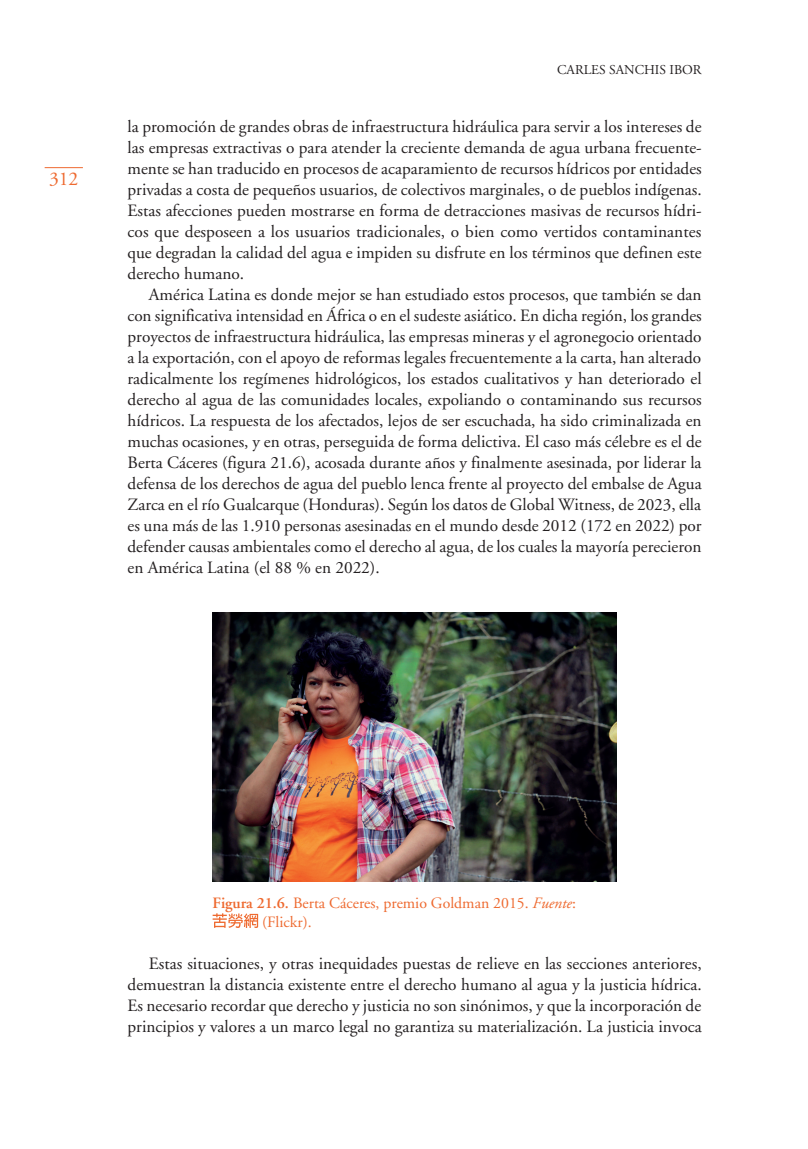
<style>
.page{position:relative;width:808px;height:1149px;background:#fff}
.page>*{position:absolute;margin:0;border:0;box-sizing:border-box;transform-origin:0 0}
.t1{font:19.5px "Adobe Garamond";color:#ee6a30}
.parrafo{font:17.25px/21px "Adobe Garamond";color:#231f20;text-align:justify}
.figura{font:15.75px/18.5px "Adobe Garamond";color:#ee6a30}
.t2{font:13.5px "Adobe Garamond";color:#231f20}
.s1{font-weight:600}
.s2{font-style:italic}
</style>
<div class="page">
<hr style="left:45px;top:167px;width:38px;height:1px;background:#ee6a30">
<img style="left:213px;top:612px;width:404px;height:269px">
<svg style="left:213px;top:913px;width:45px;height:14px"></svg>
<p class="t1" style="left:49px;top:168px;width:31px">312</p>
<p class="t2" style="left:557px;top:62px;width:19px">Carles</p>
<p class="t2" style="left:609px;top:62px;width:16px">Sanchis</p>
<p class="t2" style="left:669px;top:62px;width:15px">Ibor</p>
<p class="parrafo" style="left:128px;top:116px;width:576px">la promoción de grandes obras de infraestructura hidráulica para servir a los intereses de las empresas extractivas o para atender la creciente demanda de agua urbana frecuente&shy;mente se han traducido en procesos de acaparamiento de recursos hídricos por entidades privadas a costa de pequeños usuarios, de colectivos marginales, o de pueblos indígenas.<br>Estas afecciones pueden mostrarse en forma de detracciones masivas de recursos hídri&shy;cos que desposeen a los usuarios tradicionales, o bien como vertidos contaminantes que degradan la calidad del agua e impiden su disfrute en los términos que definen este derecho humano.</p>
<p class="parrafo" style="left:128px;top:284px;width:576px;text-indent:21px">América Latina es donde mejor se han estudiado estos procesos, que también se dan con significativa intensidad en África o en el sudeste asiático. En dicha región, los grandes proyectos de infraestructura hidráulica, las empresas mineras y el agronegocio orientado a la exportación, con el apoyo de reformas legales frecuentemente a la carta, han alterado radicalmente los regímenes hidrológicos, los estados cualitativos y han deteriorado el derecho al agua de las comunidades locales, expoliando o contaminando sus recursos hídricos. La respuesta de los afectados, lejos de ser escuchada, ha sido criminalizada en muchas ocasiones, y en otras, perseguida de forma delictiva. El caso más célebre es el de Berta Cáceres (figura 21.6), acosada durante años y finalmente asesinada, por liderar la defensa de los derechos de agua del pueblo lenca frente al proyecto del embalse de Agua Zarca en el río Gualcarque (Honduras). Según los datos de Global Witness, de 2023, ella es una más de las 1.910 personas asesinadas en el mundo desde 2012 (172 en 2022) por defender causas ambientales como el derecho al agua, de los cuales la mayoría perecieron en América Latina (el 88 % en 2022).</p>
<p class="figura" style="left:262px;top:894px;width:315px;text-indent:-49px"><span class="s1">Figura 21.6.</span> Berta Cáceres, premio Goldman 2015. <span class="s2">Fuente</span>: (Flickr).</p>
<p class="parrafo" style="left:128px;top:953px;width:576px;text-indent:21px">Estas situaciones, y otras inequidades puestas de relieve en las secciones anteriores, demuestran la distancia existente entre el derecho humano al agua y la justicia hídrica.<br>Es necesario recordar que derecho y justicia no son sinónimos, y que la incorporación de principios y valores a un marco legal no garantiza su materialización. La justicia invoca</p>
</div>
